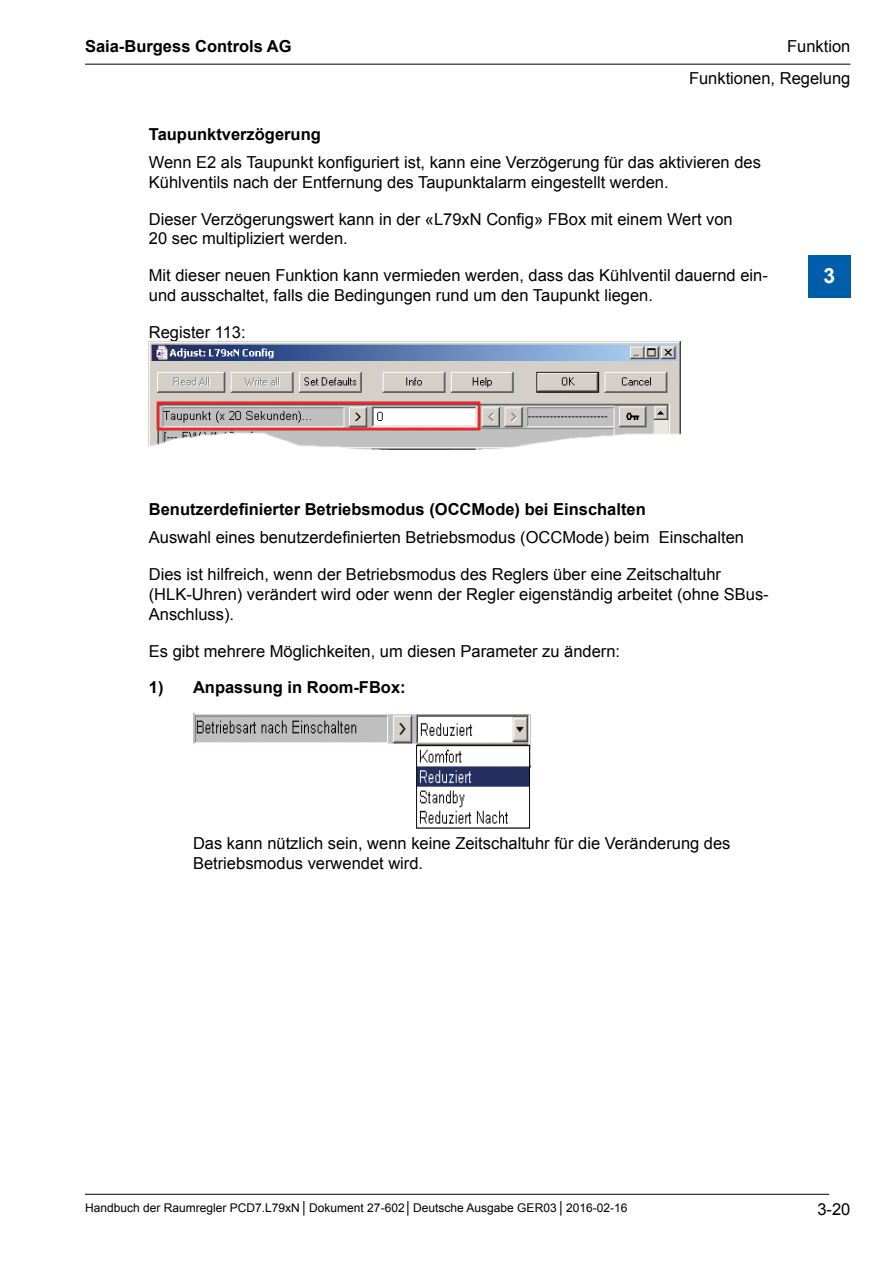
<style>
.page{position:relative;width:893px;height:1263px;background:#fff}
.page>*{position:absolute;margin:0;border:0;box-sizing:border-box;transform-origin:0 0}
.t1{font:700 21px "Arial";color:#fff}
.CH_Fliesstext{font:16.5px/19.8px "Arial";color:#000}
.CH_Fliesstext_Uebers{font:700 16.5px "Arial";color:#000}
.CH_Fliesstext-2{font:700 16.5px "Arial";color:#000}
.t2{font:12px "Arial";color:#000}
</style>
<div class="page">
<hr style="left:85px;top:64px;width:765px;height:1px;background:#000">
<hr style="left:85px;top:1194px;width:744px;height:1px;background:#000">
<div style="left:808px;top:255px;width:42px;height:43px;background:#005da9"></div>
<img style="left:149px;top:341px;width:531px;height:109px">
<img style="left:193px;top:714px;width:337px;height:115px">
<p class="CH_Fliesstext_Uebers" style="left:85px;top:36px;width:208px">Saia-Burgess Controls AG</p>
<p class="CH_Fliesstext" style="left:787px;top:37px;width:65px">Funktion</p>
<p class="CH_Fliesstext" style="left:689px;top:69px;width:163px">Funktionen, Regelung</p>
<p class="CH_Fliesstext_Uebers" style="left:149px;top:123px;width:174px">Taupunktverzögerung</p>
<p class="CH_Fliesstext" style="left:149px;top:152px;width:614px">Wenn E2 als Taupunkt konfiguriert ist, kann eine Verzögerung für das aktivieren des<br>Kühlventils nach der Entfernung des Taupunktalarm eingestellt werden.</p>
<p class="CH_Fliesstext" style="left:149px;top:209px;width:585px">Dieser Verzögerungswert kann in der «L79xN Config» FBox mit einem Wert von<br>20 sec multipliziert werden.</p>
<p class="CH_Fliesstext" style="left:149px;top:266px;width:621px">Mit dieser neuen Funktion kann vermieden werden, dass das Kühlventil dauernd ein&shy;und ausschaltet, falls die Bedingungen rund um den Taupunkt liegen.</p>
<p class="CH_Fliesstext" style="left:149px;top:322px;width:98px">Register 113:</p>
<p class="t1" style="left:823px;top:262px;width:13px">3</p>
<p class="CH_Fliesstext_Uebers" style="left:149px;top:498px;width:498px">Benutzerdefinierter Betriebsmodus (OCCMode) bei Einschalten</p>
<p class="CH_Fliesstext" style="left:149px;top:528px;width:597px">Auswahl eines benutzerdefinierten Betriebsmodus (OCCMode) beim Einschalten</p>
<p class="CH_Fliesstext" style="left:149px;top:565px;width:621px">Dies ist hilfreich, wenn der Betriebsmodus des Reglers über eine Zeitschaltuhr (HLK-Uhren) verändert wird oder wenn der Regler eigenständig arbeitet (ohne SBus-<br>Anschluss).</p>
<p class="CH_Fliesstext" style="left:149px;top:641px;width:473px">Es gibt mehrere Möglichkeiten, um diesen Parameter zu ändern:</p>
<p class="CH_Fliesstext-2" style="left:149px;top:676px;width:258px">1) Anpassung in Room-FBox:</p>
<p class="CH_Fliesstext" style="left:193px;top:833px;width:539px">Das kann nützlich sein, wenn keine Zeitschaltuhr für die Veränderung des<br>Betriebsmodus verwendet wird.</p>
<p class="t2" style="left:85px;top:1200px;width:544px">Handbuch der Raumregler PCD7.L79xN │ Dokument 27-602│ Deutsche Ausgabe GER03 │ 2016-02-16</p>
<p class="CH_Fliesstext" style="left:817px;top:1200px;width:35px">3-20</p>
</div>
